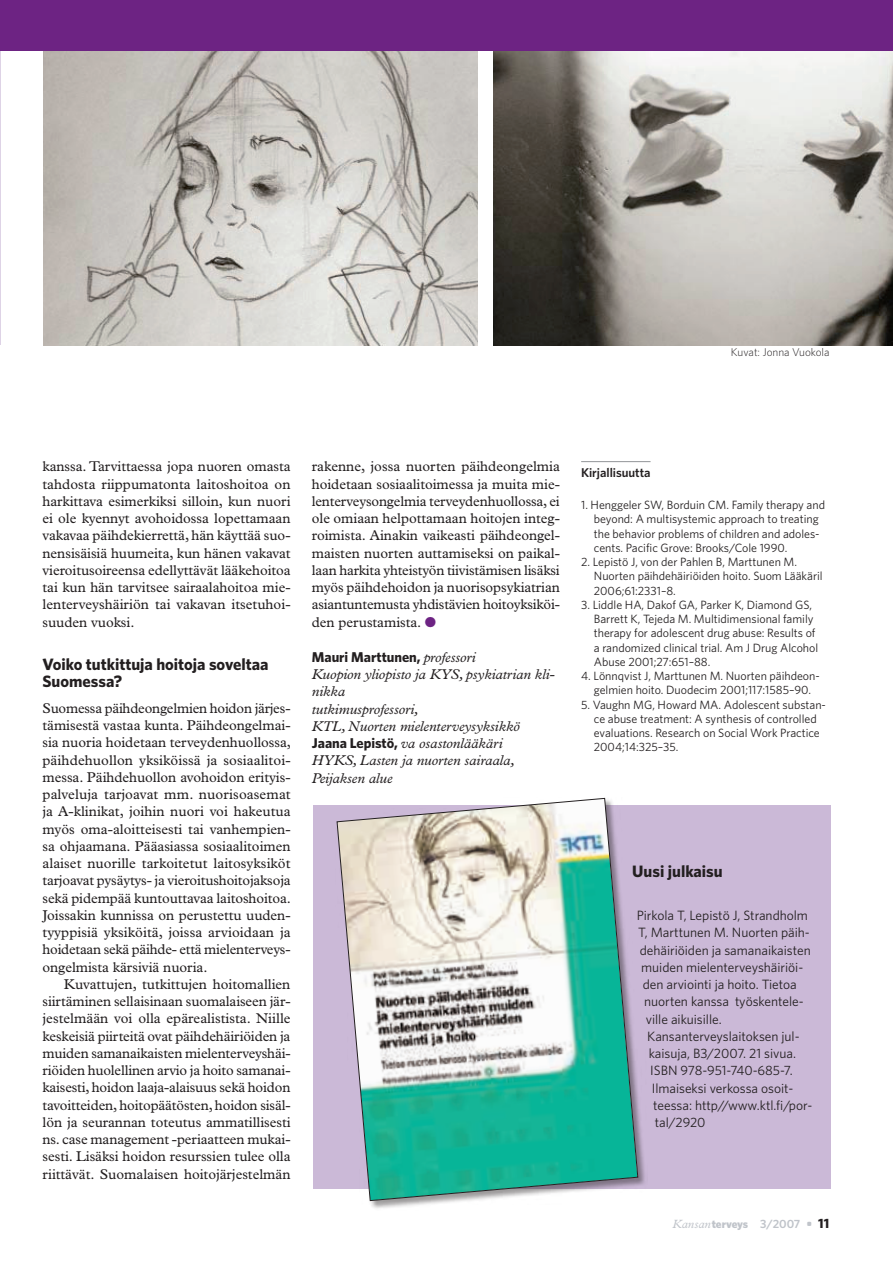
<style>
.page{position:relative;width:893px;height:1263px;background:#fff}
.page>*{position:absolute;margin:0;border:0;box-sizing:border-box;transform-origin:0 0}
.t1{font:700 16.5px/17.2px "Whitney";color:#231f20}
.t2{font:14.25px/17.2px "Plantin";letter-spacing:-.005em;color:#231f20;text-align:justify}
.t3{font:italic 14.25px/17.2px "Plantin";letter-spacing:-.005em;color:#231f20}
.t4{font:700 14.25px "Whitney";letter-spacing:-.005em;color:#231f20}
.t5{font:13.5px "Whitney";letter-spacing:-.005em;color:#231f20}
.t6{font:600 12.75px "Whitney";letter-spacing:-.005em;color:#231f20}
.t7{font:12px/14.2px "Whitney";letter-spacing:-.005em;color:#231f20}
.t8{font:900 11.25px "Whitney";letter-spacing:-.01em;color:#c0c4ca}
.t9{font:300 11.25px "Whitney";color:#231f20}
.s1{color:#6d2383}
.s2{font-family:"Plantin";font-weight:400;font-style:italic}
.s3{font-family:"Whitney";font-weight:700;font-style:normal}
.s4{font-family:"Plantin";font-weight:400;font-style:italic;font-size:12px}
.s5{font-weight:600;font-size:12px}
.s6{font-weight:700;font-size:12px}
.s7{font-weight:700;font-size:13.5px;color:#231f20}
</style>
<div class="page">
<div style="left:313px;top:805px;width:517px;height:384px;background:#cbb9d7"></div>
<img style="left:494px;top:50px;width:399px;height:295px">
<img style="left:43px;top:50px;width:435px;height:295px">
<hr style="left:0;top:51px;width:1px;height:294px;background:#ded3e6">
<div style="left:0;top:0;width:893px;height:50px;background:#6d2383"></div>
<hr style="left:581px;top:461px;width:70px;height:1px;background:#939598">
<div style="left:336px;top:797px;width:312px;height:413px;background:#231f20;opacity:.45"></div>
<svg style="left:336px;top:797px;width:303px;height:404px;background:#94c5bb"></svg>
<p class="t9" style="left:731px;top:346px;width:100px">Kuvat: Jonna Vuokola</p>
<p class="t2" style="left:43px;top:458px;width:250px">kanssa. Tarvittaessa jopa nuoren omasta tahdosta riippumatonta laitoshoitoa on harkittava esimerkiksi silloin, kun nuori ei ole kyennyt avohoidossa lopettamaan vakavaa päihdekierrettä, hän käyttää suo&shy;nensisäisiä huumeita, kun hänen vakavat vieroitusoireensa edellyttävät lääkehoitoa tai kun hän tarvitsee sairaalahoitoa mie&shy;lenterveyshäiriön tai vakavan itsetuhoi&shy;suuden vuoksi.</p>
<p class="t1" style="left:43px;top:655px;width:228px">Voiko tutkittuja hoitoja soveltaa<br>Suomessa?</p>
<p class="t2" style="left:43px;top:700px;width:250px">Suomessa päihdeongelmien hoidon järjes&shy;tämisestä vastaa kunta. Päihdeongelmai&shy;sia nuoria hoidetaan terveydenhuollossa, päihdehuollon yksiköissä ja sosiaalitoi&shy;messa. Päihdehuollon avohoidon erityis&shy;palveluja tarjoavat mm. nuorisoasemat ja A-klinikat, joihin nuori voi hakeutua myös oma-aloitteisesti tai vanhempien&shy;sa ohjaamana. Pääasiassa sosiaalitoimen alaiset nuorille tarkoitetut laitosyksiköt tarjoavat pysäytys- ja vieroitushoitojaksoja sekä pidempää kuntouttavaa laitoshoitoa.<br>Joissakin kunnissa on perustettu uuden&shy;tyyppisiä yksiköitä, joissa arvioidaan ja hoidetaan sekä päihde- että mielenterveys&shy;ongelmista kärsiviä nuoria.</p>
<p class="t2" style="left:43px;top:976px;width:250px;text-indent:21px">Kuvattujen, tutkittujen hoitomallien siirtäminen sellaisinaan suomalaiseen jär&shy;jestelmään voi olla epärealistista. Niille keskeisiä piirteitä ovat päihdehäiriöiden ja muiden samanaikaisten mielenterveyshäi&shy;riöiden huolellinen arvio ja hoito samanai&shy;kaisesti, hoidon laaja-alaisuus sekä hoidon tavoitteiden, hoitopäätösten, hoidon sisäl&shy;lön ja seurannan toteutus ammatillisesti ns. case management -periaatteen mukai&shy;sesti. Lisäksi hoidon resurssien tulee olla riittävät. Suomalaisen hoitojärjestelmän</p>
<p class="t2" style="left:312px;top:458px;width:250px">rakenne, jossa nuorten päihdeongelmia hoidetaan sosiaalitoimessa ja muita mie&shy;lenterveysongelmia terveydenhuollossa, ei ole omiaan helpottamaan hoitojen integ&shy;roimista. Ainakin vaikeasti päihdeongel&shy;maisten nuorten auttamiseksi on paikal&shy;laan harkita yhteistyön tiivistämisen lisäksi myös päihdehoidon ja nuorisopsykiatrian asiantuntemusta yhdistävien hoitoyksiköi&shy;den perustamista. <span class="s1">●</span></p>
<p class="t4" style="left:312px;top:648px;width:165px">Mauri Marttunen, <span class="s2">professori</span></p>
<p class="t3" style="left:312px;top:666px;width:244px">Kuopion yliopisto ja KYS, psykiatrian kli&shy;nikka<br>tutkimusprofessori,<br>KTL, Nuorten mielenterveysyksikkö<br><span class="s3">Jaana Lepistö,</span> va osastonlääkäri<br>HYKS, Lasten ja nuorten sairaala,<br>Peijaksen alue</p>
<p class="t6" style="left:581px;top:465px;width:71px">Kirjallisuutta</p>
<p class="t7" style="left:594px;top:498px;width:233px;text-indent:-13px">1. Henggeler SW, Borduin CM. Family therapy and beyond: A multisystemic approach to treating the behavior problems of children and adoles&shy;cents. Pacific Grove: Brooks/Cole 1990.</p>
<p class="t7" style="left:594px;top:555px;width:230px;text-indent:-13px">2. Lepistö J, von der Pahlen B, Marttunen M.<br>Nuorten päihdehäiriöiden hoito. Suom Lääkäril<br>2006;61:2331–8.</p>
<p class="t7" style="left:594px;top:597px;width:226px;text-indent:-13px">3. Liddle HA, Dakof GA, Parker K, Diamond GS, Barrett K, Tejeda M. Multidimensional family therapy for adolescent drug abuse: Results of a randomized clinical trial. Am J Drug Alcohol Abuse 2001;27:651–88.</p>
<p class="t7" style="left:581px;top:669px;width:240px;text-align:center">4. Lönnqvist J, Marttunen M. Nuorten päihdeon&shy;gelmien hoito. Duodecim 2001;117:1585–90.</p>
<p class="t7" style="left:594px;top:697px;width:234px;text-indent:-13px">5. Vaughn MG, Howard MA. Adolescent substan&shy;ce abuse treatment: A synthesis of controlled evaluations. Research on Social Work Practice 2004;14:325–35.</p>
<p class="t1" style="left:632px;top:862px;width:92px">Uusi julkaisu</p>
<p class="t5" style="left:637px;top:907px;width:173px">Pirkola T, Lepistö J, Strandholm</p>
<p class="t5" style="left:638px;top:925px;width:173px">T, Marttunen M. Nuorten päih-</p>
<p class="t5" style="left:640px;top:942px;width:173px">dehäiriöiden ja samanaikaisten</p>
<p class="t5" style="left:641px;top:959px;width:164px">muiden mielenterveyshäiriöi-</p>
<p class="t5" style="left:643px;top:976px;width:156px">den arviointi ja hoito. Tietoa</p>
<p class="t5" style="left:644px;top:994px;width:161px">nuorten kanssa työskentele-</p>
<p class="t5" style="left:646px;top:1011px;width:77px">ville aikuisille.</p>
<p class="t5" style="left:647px;top:1028px;width:154px">Kansanterveyslaitoksen jul-</p>
<p class="t5" style="left:649px;top:1045px;width:149px">kaisuja, B3/2007. 21 sivua.</p>
<p class="t5" style="left:650px;top:1063px;width:144px">ISBN 978-951-740-685-7.</p>
<p class="t5" style="left:652px;top:1080px;width:143px">Ilmaiseksi verkossa osoit-</p>
<p class="t5" style="left:653px;top:1097px;width:161px">teessa: http//www.ktl.fi/por-</p>
<p class="t5" style="left:655px;top:1114px;width:52px">tal/2920</p>
<p class="t8" style="left:672px;top:1217px;width:158px"><span class="s4">Kansan</span>terveys <span class="s5">3/2007</span> <span class="s6">•</span> <span class="s7">11</span></p>
</div>
